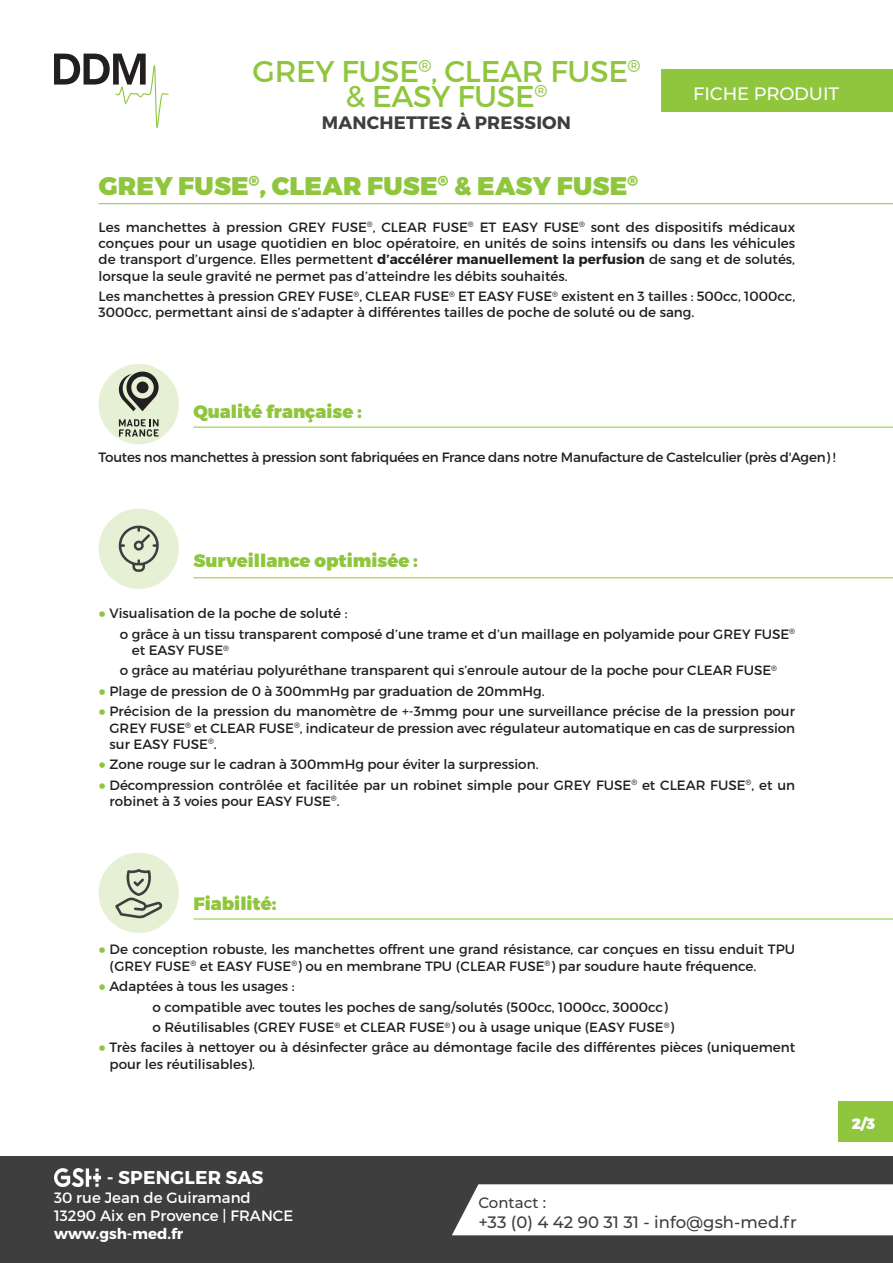
<style>
.page{position:relative;width:893px;height:1263px;background:#fff}
.page>*{position:absolute;margin:0;border:0;box-sizing:border-box;transform-origin:0 0}
.t1{font:30px/25.5px "Montserrat";letter-spacing:-.01em;color:#8fc63e;text-align:center}
.t2{font:900 25.5px "Montserrat";letter-spacing:.01em;color:#8fc63e}
.t3{font:700 18.6px "Montserrat";letter-spacing:.01em;color:#fff}
.t4{font:900 18px "Montserrat";color:#8fc63e}
.t5{font:700 18px "Montserrat";letter-spacing:.01em;color:#3e3e3f}
.t6{font:500 18px "Montserrat";letter-spacing:-.01em;color:#fff}
.t7{font:500 16.5px "Montserrat";color:#3e3e3f}
.t8{font:15px/18px "Montserrat";color:#fff}
.t9{font:700 15px "Montserrat";color:#fff}
.t10{font:500 15px "Montserrat";color:#3e3e3f}
.t11{font:900 15px "Montserrat";color:#fff}
.t12{font:13.5px/16.2px "Montserrat";color:#231f20}
.t13{font:13.5px "Montserrat";letter-spacing:-.02em;color:#231f20}
.s1{font-weight:700}
.s2{font-family:"Circular Std";color:#8fc63e}
</style>
<div class="page">
<div style="left:0;top:1157px;width:893px;height:106px;background:#3e3e3f"></div>
<div style="left:452px;top:1184px;width:441px;height:51px;background:#fff"></div>
<div style="left:839px;top:1101px;width:54px;height:40px;background:#8fc63e"></div>
<img style="left:54px;top:1169px;width:46px;height:17px">
<hr style="left:193px;top:427px;width:700px;height:1px;background:#8fc63e">
<div style="left:99px;top:364px;width:80px;height:80px;background:#e5f0d4;border-radius:50%"></div>
<svg style="left:119px;top:372px;width:40px;height:39px"></svg>
<div style="left:137px;top:381px;width:12px;height:12px;background:#231f20;border-radius:50%"></div>
<svg style="left:119px;top:419px;width:40px;height:18px"></svg>
<hr style="left:99px;top:203px;width:794px;height:1px;background:#8fc63e">
<hr style="left:193px;top:577px;width:700px;height:1px;background:#8fc63e">
<div style="left:99px;top:508px;width:80px;height:81px;background:#e5f0d4;border-radius:50%"></div>
<svg style="left:118px;top:525px;width:41px;height:47px"></svg>
<hr style="left:193px;top:918px;width:700px;height:1px;background:#8fc63e">
<div style="left:99px;top:853px;width:80px;height:80px;background:#e5f0d4;border-radius:50%"></div>
<svg style="left:115px;top:869px;width:48px;height:49px"></svg>
<div style="left:661px;top:70px;width:232px;height:42px;background:#8fc63e"></div>
<svg style="left:54px;top:54px;width:115px;height:74px"></svg>
<h1 class="t1" style="left:252px;top:58px;width:390px">GREY FUSE<sup>®</sup>, CLEAR FUSE<sup>® </sup>&amp; EASY FUSE<sup>®</sup></h1>
<h3 class="t5" style="left:322px;top:111px;width:251px">MANCHETTES À PRESSION</h3>
<h2 class="t2" style="left:99px;top:170px;width:541px">GREY FUSE<sup>®</sup>, CLEAR FUSE<sup>®</sup> &amp; EASY FUSE<sup>®</sup></h2>
<h3 class="t6" style="left:693px;top:81px;width:147px">FICHE PRODUIT</h3>
<p class="t12" style="left:99px;top:219px;width:698px;text-align:justify">Les manchettes à pression GREY FUSE<sup>®</sup>, CLEAR FUSE<sup>®</sup> ET EASY FUSE<sup>®</sup> sont des dispositifs médicaux conçues pour un usage quotidien en bloc opératoire, en unités de soins intensifs ou dans les véhicules de transport d’urgence. Elles permettent <span class="s1">d’accélérer manuellement la perfusion</span> de sang et de solutés, lorsque la seule gravité ne permet pas d’atteindre les débits souhaités.</p>
<p class="t12" style="left:99px;top:288px;width:698px">Les manchettes à pression GREY FUSE<sup>®</sup>, CLEAR FUSE<sup>®</sup> ET EASY FUSE<sup>®</sup> existent en 3 tailles : 500cc, 1000cc,<br>3000cc, permettant ainsi de s’adapter à différentes tailles de poche de soluté ou de sang.</p>
<h3 class="t4" style="left:193px;top:401px;width:170px">Qualité française :</h3>
<p class="t13" style="left:99px;top:449px;width:739px">Toutes nos manchettes à pression sont fabriquées en France dans notre Manufacture de Castelculier (près d'Agen) !</p>
<h3 class="t4" style="left:193px;top:549px;width:226px">Surveillance optimisée :</h3>
<p class="t12" style="left:120px;top:603px;width:677px;line-height:20.4px;text-indent:-21px"><span class="s2">•</span> Visualisation de la poche de soluté :<br>o grâce à un tissu transparent composé d’une trame et d’un maillage en polyamide pour GREY FUSE<sup>®</sup></p>
<p class="t12" style="left:120px;top:640px;width:659px;line-height:20.4px;text-indent:12px">et EASY FUSE<sup>®<br></sup>o grâce au matériau polyuréthane transparent qui s’enroule autour de la poche pour CLEAR FUSE<sup>®</sup></p>
<p class="t12" style="left:99px;top:683px;width:448px"><span class="s2">•</span> Plage de pression de 0 à 300mmHg par graduation de 20mmHg.</p>
<p class="t12" style="left:110px;top:703px;width:687px;text-align:justify;text-indent:-11px"><span class="s2">•</span> Précision de la pression du manomètre de +-3mmg pour une surveillance précise de la pression pour GREY FUSE<sup>®</sup> et CLEAR FUSE<sup>®</sup>, indicateur de pression avec régulateur automatique en cas de surpression sur EASY FUSE<sup>®</sup>.</p>
<p class="t12" style="left:99px;top:756px;width:441px"><span class="s2">•</span> Zone rouge sur le cadran à 300mmHg pour éviter la surpression.</p>
<p class="t12" style="left:110px;top:777px;width:687px;text-indent:-11px"><span class="s2">•</span> Décompression contrôlée et facilitée par un robinet simple pour GREY FUSE<sup>®</sup> et CLEAR FUSE<sup>®</sup>, et un robinet à 3 voies pour EASY FUSE<sup>®</sup>.</p>
<h3 class="t4" style="left:193px;top:892px;width:85px">Fiabilité:</h3>
<p class="t12" style="left:110px;top:941px;width:687px;text-indent:-11px"><span class="s2">•</span> De conception robuste, les manchettes offrent une grand résistance, car conçues en tissu enduit TPU (GREY FUSE<sup>®</sup> et EASY FUSE<sup>®</sup>) ou en membrane TPU (CLEAR FUSE<sup>®</sup>) par soudure haute fréquence.</p>
<p class="t12" style="left:153px;top:976px;width:523px;line-height:20.4px;text-indent:-54px"><span class="s2">•</span> Adaptées à tous les usages :<br>o compatible avec toutes les poches de sang/solutés (500cc, 1000cc, 3000cc) o Réutilisables (GREY FUSE<sup>®</sup> et CLEAR FUSE<sup>®</sup>) ou à usage unique (EASY FUSE<sup>®</sup>)</p>
<p class="t12" style="left:110px;top:1039px;width:687px;text-indent:-11px"><span class="s2">•</span> Très faciles à nettoyer ou à désinfecter grâce au démontage facile des différentes pièces (uniquement pour les réutilisables).</p>
<h3 class="t3" style="left:107px;top:1166px;width:158px">- SPENGLER SAS</h3>
<p class="t8" style="left:54px;top:1188px;width:241px">30 rue Jean de Guiramand<br>13290 Aix en Provence | FRANCE</p>
<p class="t9" style="left:54px;top:1224px;width:131px">www.gsh-med.fr</p>
<p class="t10" style="left:478px;top:1192px;width:69px">Contact :</p>
<p class="t7" style="left:478px;top:1210px;width:320px">+33 (0) 4 42 90 31 31 - info@gsh-med.fr</p>
<p class="t11" style="left:852px;top:1114px;width:25px">2/3</p>
</div>
